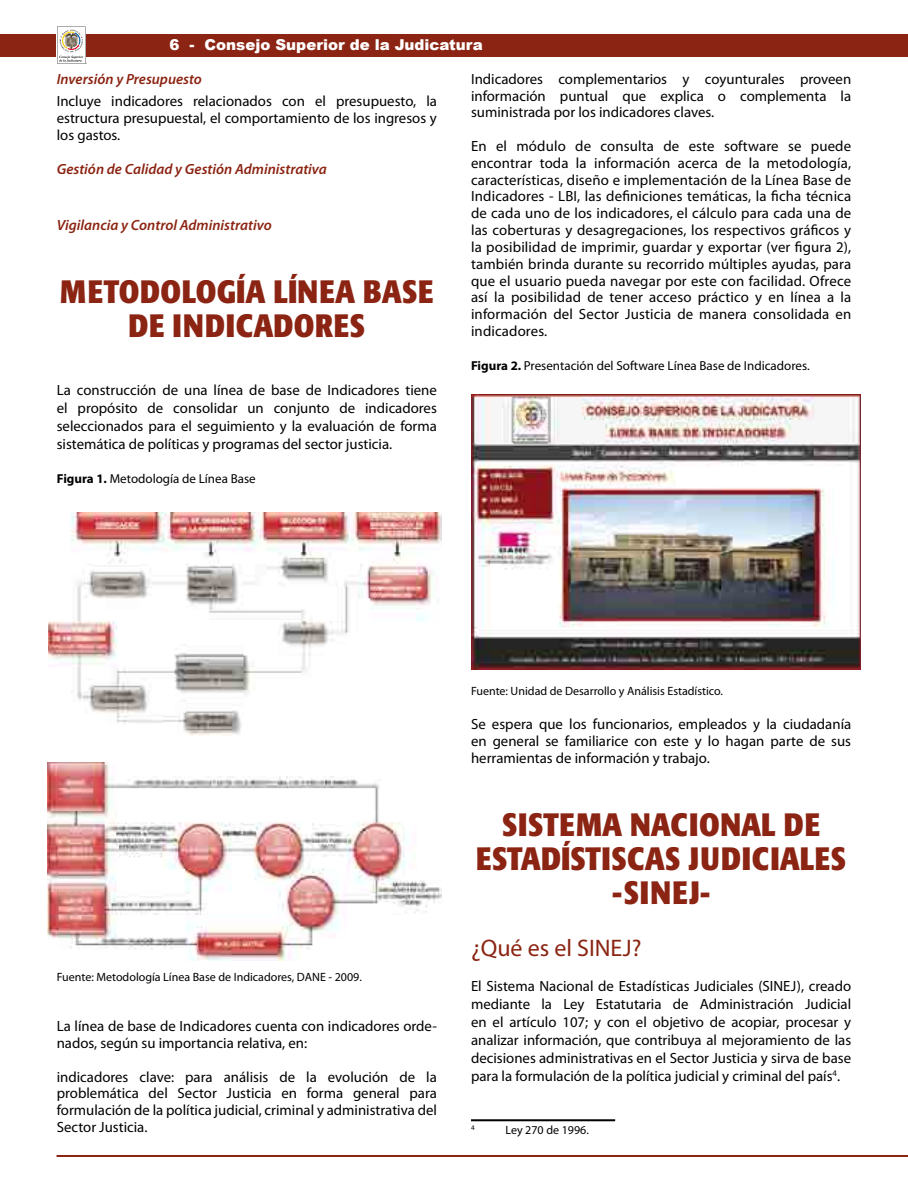
<style>
.page{position:relative;width:908px;height:1191px;background:#fff}
.page>*{position:absolute;margin:0;border:0;box-sizing:border-box;transform-origin:0 0}
.t1{font:700 condensed 32px/34px "Formata";letter-spacing:.02em;color:#8b2412;text-align:center}
.t2{font:24px "Myriad Pro";color:#8b2412}
.t3{font:900 15px "Arial";color:#fff}
.t4{font:14.8px/16.8px "Myriad Pro";color:#000;text-align:justify}
.t5{font:italic 600 14.8px "Myriad Pro";color:#8b2412}
.t6{font:13px "Myriad Pro";color:#000}
.t7{font:12px "Myriad Pro";color:#000}
.t8{font:7px "Myriad Pro";color:#000}
.s1{font-weight:700}
</style>
<div class="page">
<hr style="left:56px;top:1155px;width:851px;height:2px;background:#8b2412">
<div style="left:0;top:34px;width:907px;height:23px;background:#8b2412"></div>
<svg style="left:56px;top:26px;width:30px;height:38px"></svg>
<svg style="left:57px;top:27px;width:28px;height:37px"></svg>
<hr style="left:471px;top:1119px;width:144px;height:2px;background:#000">
<img style="left:48px;top:763px;width:393px;height:197px">
<img style="left:48px;top:512px;width:393px;height:224px">
<img style="left:471px;top:394px;width:389px;height:275px">
<p class="t3" style="left:169px;top:34px;width:315px">6 - Consejo Superior de la Judicatura</p>
<p class="t5" style="left:57px;top:69px;width:147px">Inversión y Presupuesto</p>
<p class="t4" style="left:57px;top:93px;width:381px">Incluye indicadores relacionados con el presupuesto, la estructura presupuestal, el comportamiento de los ingresos y los gastos.</p>
<p class="t5" style="left:57px;top:159px;width:271px">Gestión de Calidad y Gestión Administrativa</p>
<p class="t4" style="left:471px;top:70px;width:381px">Indicadores complementarios y coyunturales proveen información puntual que explica o complementa la suministrada por los indicadores claves.</p>
<p class="t4" style="left:471px;top:137px;width:381px">En el módulo de consulta de este software se puede encontrar toda la información acerca de la metodología, características, diseño e implementación de la Línea Base de Indicadores - LBI, las definiciones temáticas, la ficha técnica de cada uno de los indicadores, el cálculo para cada una de las coberturas y desagregaciones, los respectivos gráficos y la posibilidad de imprimir, guardar y exportar (ver figura 2), también brinda durante su recorrido múltiples ayudas, para que el usuario pueda navegar por este con facilidad. Ofrece así la posibilidad de tener acceso práctico y en línea a la información del Sector Justicia de manera consolidada en indicadores.</p>
<p class="t6" style="left:471px;top:357px;width:340px"><span class="s1">Figura 2.</span> Presentación del Software Línea Base de Indicadores.</p>
<p class="t5" style="left:57px;top:215px;width:216px">Vigilancia y Control Administrativo</p>
<h1 class="t1" style="left:60px;top:274px;width:174px">METODOLOGÍA</h1>
<h1 class="t1" style="left:273px;top:274px;width:33px">LÍNEA</h1>
<h1 class="t1" style="left:363px;top:274px;width:37px">BASE</h1>
<h1 class="t1" style="left:128px;top:308px;width:74px">DE INDICAD</h1>
<h1 class="t1" style="left:294px;top:308px;width:39px">ORES</h1>
<p class="t4" style="left:57px;top:381px;width:381px;line-height:18px">La construcción de una línea de base de Indicadores tiene el propósito de consolidar un conjunto de indicadores seleccionados para el seguimiento y la evaluación de forma sistemática de políticas y programas del sector justicia.</p>
<p class="t6" style="left:57px;top:470px;width:200px"><span class="s1">Figura 1.</span> Metodología de Línea Base</p>
<p class="t7" style="left:57px;top:969px;width:306px">Fuente: Metodología Línea Base de Indicadores, DANE - 2009.</p>
<p class="t4" style="left:57px;top:1017px;width:381px">La línea de base de Indicadores cuenta con indicadores orde&shy;nados, según su importancia relativa, en:</p>
<p class="t4" style="left:57px;top:1068px;width:381px">indicadores clave: para análisis de la evolución de la problemática del Sector Justicia en forma general para formulación de la política judicial, criminal y administrativa del Sector Justicia.</p>
<p class="t7" style="left:471px;top:684px;width:253px">Fuente: Unidad de Desarrollo y Análisis Estadístico.</p>
<p class="t4" style="left:471px;top:715px;width:381px">Se espera que los funcionarios, empleados y la ciudadanía en general se familiarice con este y lo hagan parte de sus herramientas de información y trabajo.</p>
<h1 class="t1" style="left:476px;top:807px;width:371px">SISTEMA NACIONAL DE<br>ESTADÍSTISCAS JUDICIALES -SINEJ-</h1>
<h2 class="t2" style="left:471px;top:933px;width:172px">¿Qué es el SINEJ?</h2>
<p class="t4" style="left:471px;top:976px;width:381px;line-height:18px">El Sistema Nacional de Estadísticas Judiciales (SINEJ), creado mediante la Ley Estatutaria de Administración Judicial en el artículo 107; y con el objetivo de acopiar, procesar y analizar información, que contribuya al mejoramiento de las decisiones administrativas en el Sector Justicia y sirva de base para la formulación de la política judicial y criminal del país<sup>4</sup>.</p>
<p class="t8" style="left:471px;top:1123px;width:5px">4</p>
<p class="t7" style="left:505px;top:1122px;width:85px">Ley 270 de 1996.</p>
</div>
